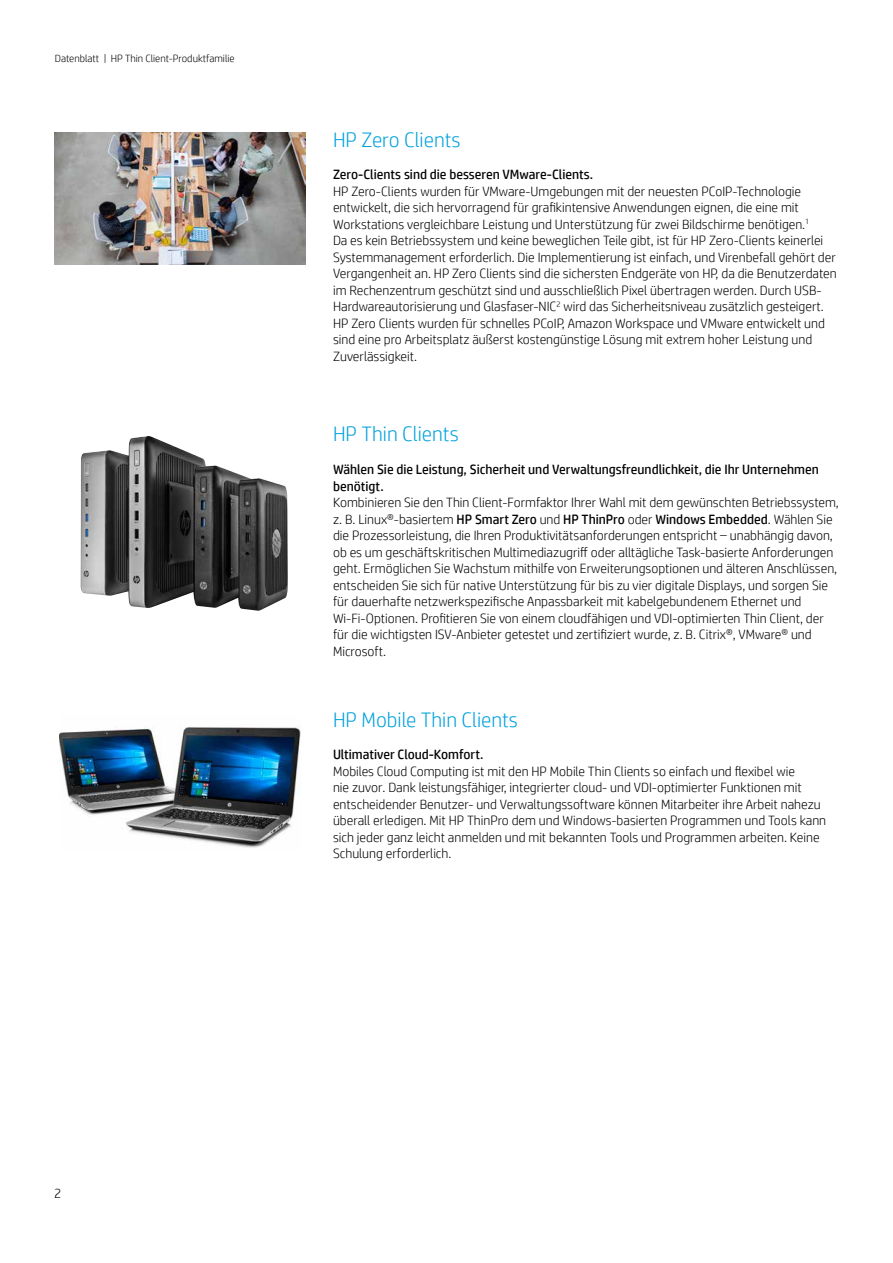
<style>
.page{position:relative;width:893px;height:1263px;background:#fff}
.page>*{position:absolute;margin:0;border:0;box-sizing:border-box;transform-origin:0 0}
.t1{font:300 21px "HP Simplified";color:#00a1dd}
.t2{font:300 13.5px/16.5px "HP Simplified";color:#000}
.t3{font:13.5px/16.5px "HP Simplified";color:#000}
.t4{font:300 10.5px "HP Simplified";color:#000}
.s1{font-weight:400}
</style>
<div class="page">
<img style="left:81px;top:436px;width:207px;height:175px">
<img style="left:54px;top:132px;width:252px;height:132px">
<img style="left:59px;top:726px;width:242px;height:122px">
<p class="t4" style="left:55px;top:51px;width:181px">Datenblatt | HP Thin Client-Produktfamilie</p>
<h1 class="t1" style="left:333px;top:126px;width:129px">HP Zero Clients</h1>
<p class="t3" style="left:333px;top:166px;width:262px">Zero-Clients sind die besseren VMware-Clients.</p>
<p class="t2" style="left:333px;top:183px;width:505px">HP Zero-Clients wurden für VMware-Umgebungen mit der neuesten PCoIP-Technologie entwickelt, die sich hervorragend für grafikintensive Anwendungen eignen, die eine mit Workstations vergleichbare Leistung und Unterstützung für zwei Bildschirme benötigen.<sup>1<br></sup>Da es kein Betriebssystem und keine beweglichen Teile gibt, ist für HP Zero-Clients keinerlei Systemmanagement erforderlich. Die Implementierung ist einfach, und Virenbefall gehört der Vergangenheit an. HP Zero Clients sind die sichersten Endgeräte von HP, da die Benutzerdaten im Rechenzentrum geschützt sind und ausschließlich Pixel übertragen werden. Durch USB-Hardwareautorisierung und Glasfaser-NIC<sup>2</sup> wird das Sicherheitsniveau zusätzlich gesteigert.<br>HP Zero Clients wurden für schnelles PCoIP, Amazon Workspace und VMware entwickelt und sind eine pro Arbeitsplatz äußerst kostengünstige Lösung mit extrem hoher Leistung und Zuverlässigkeit.</p>
<h1 class="t1" style="left:333px;top:420px;width:127px">HP Thin Clients</h1>
<p class="t3" style="left:333px;top:461px;width:487px">Wählen Sie die Leistung, Sicherheit und Verwaltungsfreundlichkeit, die Ihr Unternehmen benötigt.</p>
<p class="t2" style="left:333px;top:494px;width:507px">Kombinieren Sie den Thin Client-Formfaktor Ihrer Wahl mit dem gewünschten Betriebssystem, z. B. Linux®-basiertem <span class="s1">HP Smart Zero</span> und <span class="s1">HP ThinPro</span> oder <span class="s1">Windows Embedded</span>. Wählen Sie die Prozessorleistung, die Ihren Produktivitätsanforderungen entspricht – unabhängig davon, ob es um geschäftskritischen Multimediazugriff oder alltägliche Task-basierte Anforderungen geht. Ermöglichen Sie Wachstum mithilfe von Erweiterungsoptionen und älteren Anschlüssen, entscheiden Sie sich für native Unterstützung für bis zu vier digitale Displays, und sorgen Sie für dauerhafte netzwerkspezifische Anpassbarkeit mit kabelgebundenem Ethernet und Wi-Fi-Optionen. Profitieren Sie von einem cloudfähigen und VDI-optimierten Thin Client, der für die wichtigsten ISV-Anbieter getestet und zertifiziert wurde, z. B. Citrix®, VMware® und Microsoft.</p>
<h1 class="t1" style="left:333px;top:705px;width:187px">HP Mobile Thin Clients</h1>
<p class="t3" style="left:333px;top:746px;width:152px">Ultimativer Cloud-Komfort.</p>
<p class="t2" style="left:333px;top:762px;width:495px">Mobiles Cloud Computing ist mit den HP Mobile Thin Clients so einfach und flexibel wie<br>nie zuvor. Dank leistungsfähiger, integrierter cloud- und VDI-optimierter Funktionen mit entscheidender Benutzer- und Verwaltungssoftware können Mitarbeiter ihre Arbeit nahezu überall erledigen. Mit HP ThinPro dem und Windows-basierten Programmen und Tools kann sich jeder ganz leicht anmelden und mit bekannten Tools und Programmen arbeiten. Keine Schulung erforderlich.</p>
<p class="t2" style="left:54px;top:1184px;width:9px">2</p>
</div>
